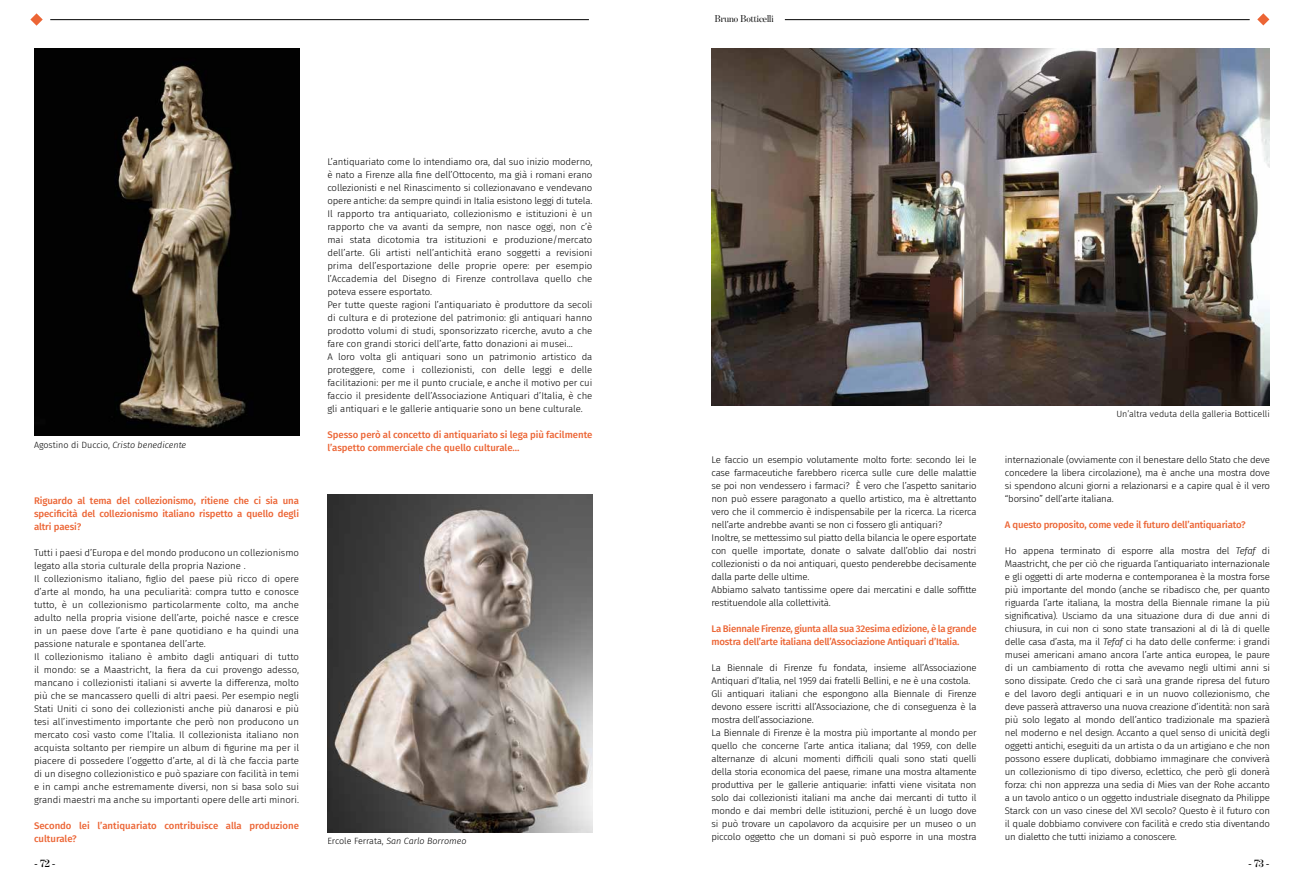
<style>
.page{position:relative;width:1304px;height:896px;background:#fff}
.page>*{position:absolute;margin:0;border:0;box-sizing:border-box;transform-origin:0 0}
.t1{font:600 11.2px "Benton Mod Disp";color:#000}
.t2{font:10px "Benton Mod Disp";color:#000}
.t3{font:300 9.6px/13px "Fira Sans";letter-spacing:-.01em;color:#000}
.t4{font:500 9.6px/13px "Fira Sans";letter-spacing:-.02em;color:#ec6535;text-align:justify}
.t5{font:500 9.6px/13px "Fira Sans";color:#ec6535}
.t6{font:300 9px "Fira Sans";color:#000}
.t7{font:italic 300 9px "Fira Sans";color:#000}
.s1{font-style:italic}
.s2{font-style:normal}
</style>
<div class="page">
<svg style="left:1257px;top:13px;width:12px;height:12px"></svg>
<hr style="left:50px;top:19px;width:539px;height:1px;background:#000">
<svg style="left:30px;top:13px;width:13px;height:13px"></svg>
<img style="left:34px;top:48px;width:265px;height:387px">
<hr style="left:785px;top:19px;width:465px;height:1px;background:#000">
<img style="left:327px;top:495px;width:265px;height:337px">
<img style="left:711px;top:48px;width:559px;height:357px">
<p class="t6" style="left:34px;top:438px;width:154px">Agostino di Duccio, <span class="s1">Cristo benedicente</span></p>
<p class="t4" style="left:34px;top:493px;width:267px">Riguardo al tema del collezionismo, ritiene che ci sia una specificità del collezionismo italiano rispetto a quello degli altri paesi?</p>
<p class="t3" style="left:34px;top:546px;width:267px">Tutti i paesi d’Europa e del mondo producono un collezionismo legato alla storia culturale della propria Nazione .<br>Il collezionismo italiano, figlio del paese più ricco di opere d’arte al mondo, ha una peculiarità: compra tutto e conosce tutto, è un collezionismo particolarmente colto, ma anche adulto nella propria visione dell’arte, poiché nasce e cresce in un paese dove l’arte è pane quotidiano e ha quindi una passione naturale e spontanea dell’arte.<br>Il collezionismo italiano è ambito dagli antiquari di tutto il mondo: se a Maastricht, la fiera da cui provengo adesso, mancano i collezionisti italiani si avverte la differenza, molto più che se mancassero quelli di altri paesi. Per esempio negli Stati Uniti ci sono dei collezionisti anche più danarosi e più tesi all’investimento importante che però non producono un mercato così vasto come l’Italia. Il collezionista italiano non acquista soltanto per riempire un album di figurine ma per il piacere di possedere l’oggetto d’arte, al di là che faccia parte di un disegno collezionistico e può spaziare con facilità in temi e in campi anche estremamente diversi, non si basa solo sui grandi maestri ma anche su importanti opere delle arti minori.</p>
<p class="t5" style="left:34px;top:818px;width:267px">Secondo lei l’antiquariato contribuisce alla produzione culturale?</p>
<p class="t3" style="left:327px;top:155px;width:267px">L’antiquariato come lo intendiamo ora, dal suo inizio moderno, è nato a Firenze alla fine dell’Ottocento, ma già i romani erano collezionisti e nel Rinascimento si collezionavano e vendevano opere antiche: da sempre quindi in Italia esistono leggi di tutela.<br>Il rapporto tra antiquariato, collezionismo e istituzioni è un rapporto che va avanti da sempre, non nasce oggi, non c’è mai stata dicotomia tra istituzioni e produzione/mercato dell’arte. Gli artisti nell’antichità erano soggetti a revisioni prima dell’esportazione delle proprie opere: per esempio l’Accademia del Disegno di Firenze controllava quello che poteva essere esportato.<br>Per tutte queste ragioni l’antiquariato è produttore da secoli di cultura e di protezione del patrimonio: gli antiquari hanno prodotto volumi di studi, sponsorizzato ricerche, avuto a che fare con grandi storici dell’arte, fatto donazioni ai musei…<br>A loro volta gli antiquari sono un patrimonio artistico da proteggere, come i collezionisti, con delle leggi e delle facilitazioni: per me il punto cruciale, e anche il motivo per cui faccio il presidente dell’Associazione Antiquari d’Italia, è che gli antiquari e le gallerie antiquarie sono un bene culturale.</p>
<p class="t5" style="left:327px;top:427px;width:267px">Spesso però al concetto di antiquariato si lega più facilmente l’aspetto commerciale che quello culturale…</p>
<p class="t7" style="left:327px;top:834px;width:141px"><span class="s2">Ercole Ferrata,</span> San Carlo Borromeo</p>
<p class="t2" style="left:715px;top:13px;width:60px">Bruno Botticelli</p>
<p class="t3" style="left:711px;top:453px;width:267px">Le faccio un esempio volutamente molto forte: secondo lei le case farmaceutiche farebbero ricerca sulle cure delle malattie se poi non vendessero i farmaci? È vero che l’aspetto sanitario non può essere paragonato a quello artistico, ma è altrettanto vero che il commercio è indispensabile per la ricerca. La ricerca nell’arte andrebbe avanti se non ci fossero gli antiquari?<br>Inoltre, se mettessimo sul piatto della bilancia le opere esportate con quelle importate, donate o salvate dall’oblio dai nostri collezionisti o da noi antiquari, questo penderebbe decisamente dalla parte delle ultime.<br>Abbiamo salvato tantissime opere dai mercatini e dalle soffitte restituendole alla collettività.</p>
<p class="t4" style="left:711px;top:621px;width:267px">La Biennale Firenze, giunta alla sua 32esima edizione, è la grande mostra dell’arte italiana dell’Associazione Antiquari d’Italia.</p>
<p class="t3" style="left:711px;top:661px;width:267px">La Biennale di Firenze fu fondata, insieme all’Associazione Antiquari d’Italia, nel 1959 dai fratelli Bellini, e ne è una costola.<br>Gli antiquari italiani che espongono alla Biennale di Firenze devono essere iscritti all’Associazione, che di conseguenza è la mostra dell’associazione.<br>La Biennale di Firenze è la mostra più importante al mondo per quello che concerne l’arte antica italiana; dal 1959, con delle alternanze di alcuni momenti difficili quali sono stati quelli della storia economica del paese, rimane una mostra altamente produttiva per le gallerie antiquarie: infatti viene visitata non solo dai collezionisti italiani ma anche dai mercanti di tutto il mondo e dai membri delle istituzioni, perché è un luogo dove si può trovare un capolavoro da acquisire per un museo o un piccolo oggetto che un domani si può esporre in una mostra</p>
<p class="t6" style="left:1116px;top:408px;width:155px">Un’altra veduta della galleria Botticelli</p>
<p class="t3" style="left:1005px;top:453px;width:267px;text-align:justify">internazionale (ovviamente con il benestare dello Stato che deve concedere la libera circolazione), ma è anche una mostra dove si spendono alcuni giorni a relazionarsi e a capire qual è il vero “borsino” dell’arte italiana.</p>
<p class="t4" style="left:1005px;top:517px;width:242px">A questo proposito, come vede il futuro dell’antiquariato?</p>
<p class="t3" style="left:1005px;top:543px;width:267px;text-align:justify">Ho appena terminato di esporre alla mostra del <span class="s1">Tefaf</span> di Maastricht, che per ciò che riguarda l’antiquariato internazionale e gli oggetti di arte moderna e contemporanea è la mostra forse più importante del mondo (anche se ribadisco che, per quanto riguarda l’arte italiana, la mostra della Biennale rimane la più significativa). Usciamo da una situazione dura di due anni di chiusura, in cui non ci sono state transazioni al di là di quelle delle casa d’asta, ma il <span class="s1">Tefaf</span> ci ha dato delle conferme: i grandi musei americani amano ancora l’arte antica europea, le paure di un cambiamento di rotta che avevamo negli ultimi anni si sono dissipate. Credo che ci sarà una grande ripresa del futuro e del lavoro degli antiquari e in un nuovo collezionismo, che deve passerà attraverso una nuova creazione d’identità: non sarà più solo legato al mondo dell’antico tradizionale ma spazierà nel moderno e nel design. Accanto a quel senso di unicità degli oggetti antichi, eseguiti da un artista o da un artigiano e che non possono essere duplicati, dobbiamo immaginare che conviverà un collezionismo di tipo diverso, eclettico, che però gli donerà forza: chi non apprezza una sedia di Mies van der Rohe accanto a un tavolo antico o un oggetto industriale disegnato da Philippe Starck con un vaso cinese del XVI secolo? Questo è il futuro con il quale dobbiamo convivere con facilità e credo stia diventando un dialetto che tutti iniziamo a conoscere.</p>
<p class="t1" style="left:35px;top:857px;width:22px">- 72 -</p>
<p class="t1" style="left:1249px;top:857px;width:22px">- 73 -</p>
</div>
